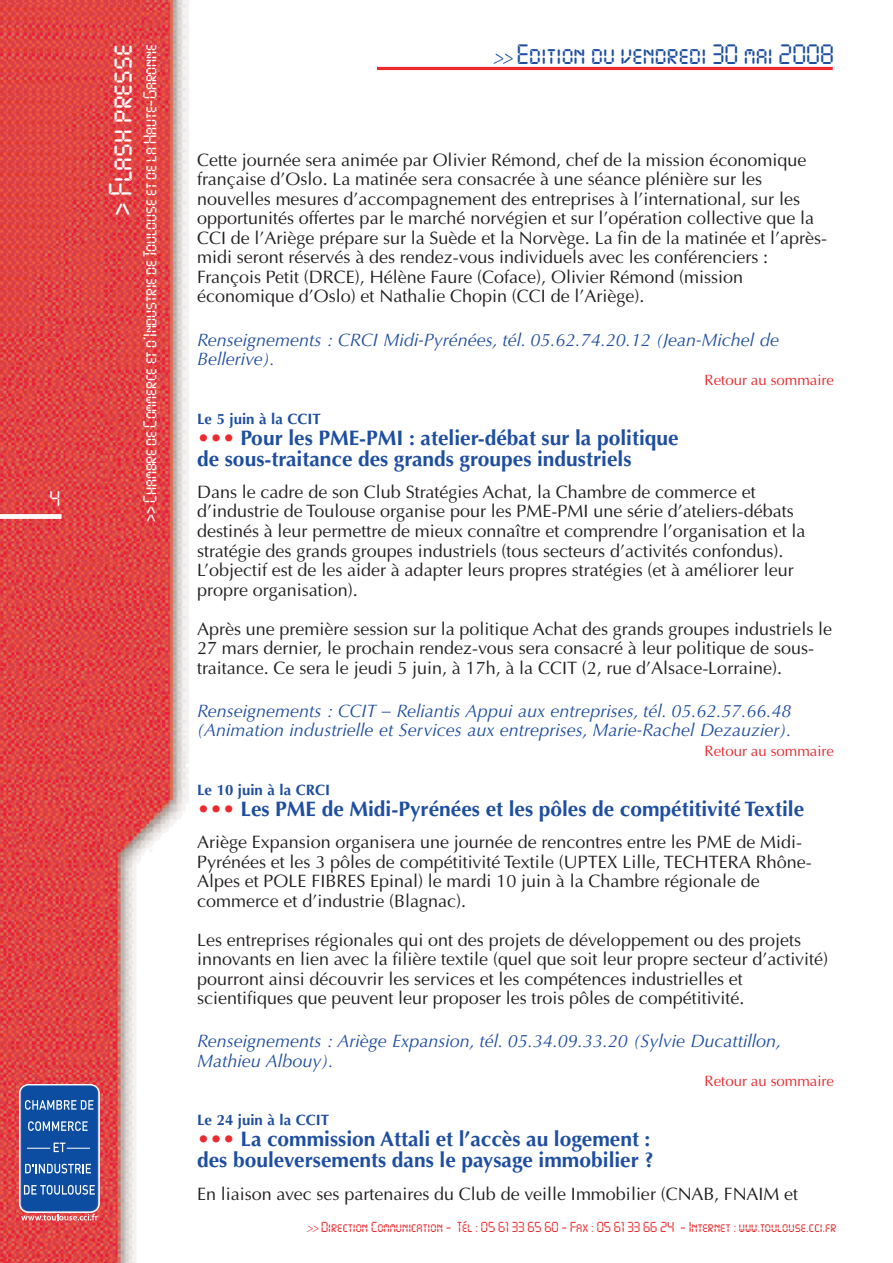
<style>
.page{position:relative;width:893px;height:1263px;background:#fff}
.page>*{position:absolute;margin:0;border:0;box-sizing:border-box;transform-origin:0 0}
.t1{font:28.5px "Digital ICG";color:#fff}
.t2{font:24.6px "Digital ICG";color:#1e4ea1}
.t3{font:700 21px/21px "Optima";color:#1e4ea1}
.t4{font:19.2px "Digital ICG";color:#fff}
.t5{font:18px/19.5px "Optima";color:#231f20}
.t6{font:italic 18px/19.5px "Optima";color:#1e4ea1}
.t7{font:16.5px "Digital ICG";letter-spacing:-.01em;color:#fff}
.t8{font:15px "Optima";color:#ea2a2e}
.t9{font:700 15px "Optima";color:#1e4ea1}
.t10{font:12.75px "Digital ICG";color:#ea2a2e}
.s1{font-family:"Univers";font-weight:300;font-style:italic;font-stretch:condensed;font-size:20.7px}
.s2{color:#ea2a2e}
.s3{font-family:"Univers";font-weight:300;font-style:italic;font-stretch:condensed}
</style>
<div class="page">
<hr style="left:377px;top:67px;width:456px;height:3px;background:#ea2a2e">
<img style="left:0;top:0;width:188px;height:1263px">
<div style="left:0;top:514px;width:62px;height:5px;background:#fff"></div>
<svg style="left:19px;top:1084px;width:81px;height:136px;background:#406aac"></svg>
<p class="t4" style="left:50px;top:488px;width:12px">4</p>
<h1 class="t1" style="left:105px;top:216px;width:173px;rotate:-90deg">&gt; Flash presse</h1>
<p class="t7" style="left:141px;top:522px;width:479px;rotate:-90deg">&gt;&gt; Chambre de Commerce et d’Industrie de Toulouse et de la Haute-Garonne</p>
<h2 class="t2" style="left:493px;top:41px;width:342px"><span class="s1">&gt;&gt;</span> Edition du vendredi 30 mai 2008</h2>
<p class="t5" style="left:197px;top:150px;width:632px">Cette journée sera animée par Olivier Rémond, chef de la mission économique française d’Oslo. La matinée sera consacrée à une séance plénière sur les nouvelles mesures d’accompagnement des entreprises à l’international, sur les opportunités offertes par le marché norvégien et sur l’opération collective que la CCI de l’Ariège prépare sur la Suède et la Norvège. La fin de la matinée et l’après&shy;midi seront réservés à des rendez-vous individuels avec les conférenciers :<br>François Petit (DRCE), Hélène Faure (Coface), Olivier Rémond (mission économique d’Oslo) et Nathalie Chopin (CCI de l’Ariège).</p>
<p class="t6" style="left:197px;top:332px;width:583px">Renseignements : CRCI Midi-Pyrénées, tél. 05.62.74.20.12 (Jean-Michel de<br>Bellerive).</p>
<p class="t8" style="left:704px;top:371px;width:131px">Retour au sommaire</p>
<p class="t9" style="left:197px;top:412px;width:125px">Le 5 juin à la CCIT</p>
<p class="t3" style="left:197px;top:429px;width:483px"><span class="s2">•••</span> Pour les PME-PMI : atelier-débat sur la politique de sous-traitance des grands groupes industriels</p>
<p class="t5" style="left:197px;top:482px;width:610px">Dans le cadre de son Club Stratégies Achat, la Chambre de commerce et d’industrie de Toulouse organise pour les PME-PMI une série d’ateliers-débats destinés à leur permettre de mieux connaître et comprendre l’organisation et la stratégie des grands groupes industriels (tous secteurs d’activités confondus).<br>L’objectif est de les aider à adapter leurs propres stratégies (et à améliorer leur propre organisation).</p>
<p class="t5" style="left:197px;top:618px;width:636px">Après une première session sur la politique Achat des grands groupes industriels le<br>27 mars dernier, le prochain rendez-vous sera consacré à leur politique de sous&shy;traitance. Ce sera le jeudi 5 juin, à 17h, à la CCIT (2, rue d’Alsace-Lorraine).</p>
<p class="t6" style="left:197px;top:703px;width:596px">Renseignements : CCIT – Reliantis Appui aux entreprises, tél. 05.62.57.66.48 (Animation industrielle et Services aux entreprises, Marie-Rachel Dezauzier).</p>
<p class="t8" style="left:704px;top:742px;width:131px">Retour au sommaire</p>
<p class="t9" style="left:197px;top:783px;width:134px">Le 10 juin à la CRCI</p>
<p class="t3" style="left:197px;top:800px;width:609px"><span class="s2">•••</span> Les PME de Midi-Pyrénées et les pôles de compétitivité Textile</p>
<p class="t5" style="left:197px;top:832px;width:616px">Ariège Expansion organisera une journée de rencontres entre les PME de Midi-Pyrénées et les 3 pôles de compétitivité Textile (UPTEX Lille, TECHTERA Rhône-Alpes et POLE FIBRES Epinal) le mardi 10 juin à la Chambre régionale de commerce et d’industrie (Blagnac).</p>
<p class="t5" style="left:197px;top:929px;width:633px">Les entreprises régionales qui ont des projets de développement ou des projets innovants en lien avec la filière textile (quel que soit leur propre secteur d’activité) pourront ainsi découvrir les services et les compétences industrielles et scientifiques que peuvent leur proposer les trois pôles de compétitivité.</p>
<p class="t6" style="left:197px;top:1033px;width:586px">Renseignements : Ariège Expansion, tél. 05.34.09.33.20 (Sylvie Ducattillon,<br>Mathieu Albouy).</p>
<p class="t8" style="left:704px;top:1072px;width:131px">Retour au sommaire</p>
<p class="t9" style="left:197px;top:1114px;width:134px">Le 24 juin à la CCIT</p>
<p class="t3" style="left:197px;top:1131px;width:458px"><span class="s2">•••</span> La commission Attali et l’accès au logement : des bouleversements dans le paysage immobilier ?</p>
<p class="t5" style="left:197px;top:1183px;width:603px">En liaison avec ses partenaires du Club de veille Immobilier (CNAB, FNAIM et</p>
<p class="t10" style="left:307px;top:1220px;width:531px"><span class="s3">&gt;&gt;</span> Direction Communication - Tél : 05 61 33 65 60 - Fax : 05 61 33 66 24 - Internet : www.toulouse.cci.fr</p>
</div>
